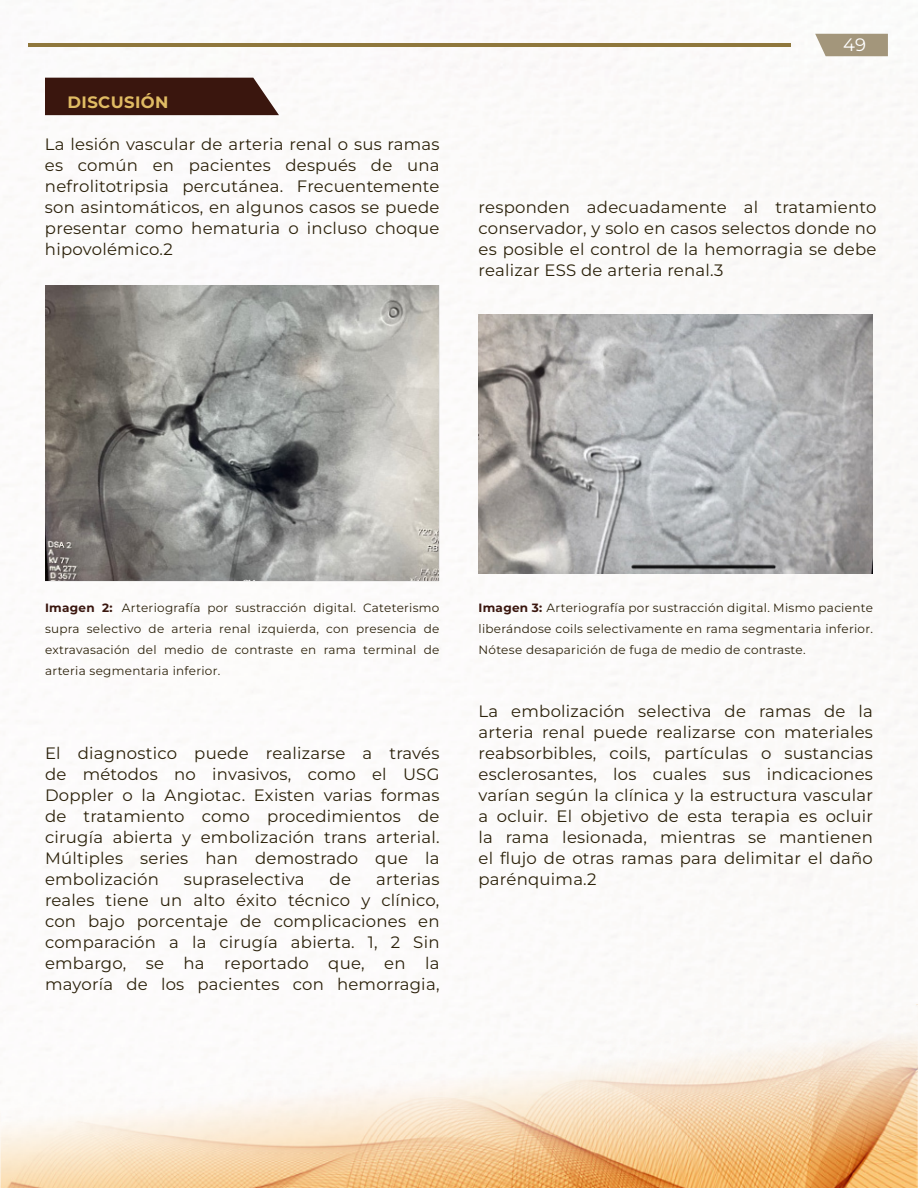
<style>
.page{position:relative;width:918px;height:1188px;background:#fff}
.page>*{position:absolute;margin:0;border:0;box-sizing:border-box;transform-origin:0 0}
.t1{font:18px "Montserrat";color:#fff}
.t2{font:16.5px/21px "Montserrat";letter-spacing:.015em;color:#2b210a;text-align:justify}
.t3{font:700 16.5px "Montserrat";letter-spacing:.025em;color:#e0bb63}
.t4{font:12px/21px "Montserrat";letter-spacing:.025em;color:#2b210a;text-align:justify}
.s1{font-weight:700;color:#3a160e}
</style>
<div class="page">
<img style="left:0;top:1005px;width:918px;height:183px">
<hr style="left:28px;top:43px;width:763px;height:4px;background:#8f773c">
<svg style="left:815px;top:34px;width:73px;height:22px"></svg>
<div style="left:45px;top:78px;width:234px;height:37px;background:#3a160e"></div>
<img style="left:45px;top:285px;width:395px;height:296px">
<img style="left:478px;top:315px;width:395px;height:258px">
<p class="t3" style="left:68px;top:90px;width:103px">DISCUSIÓN</p>
<p class="t2" style="left:45px;top:133px;width:396px">La lesión vascular de arteria renal o sus ramas es común en pacientes después de una nefrolitotripsia percutánea. Frecuentemente son asintomáticos, en algunos casos se puede presentar como hematuria o incluso choque hipovolémico.2</p>
<p class="t1" style="left:843px;top:32px;width:24px">49</p>
<p class="t2" style="left:479px;top:196px;width:399px">responden adecuadamente al tratamiento conservador, y solo en casos selectos donde no es posible el control de la hemorragia se debe realizar ESS de arteria renal.3</p>
<p class="t4" style="left:45px;top:597px;width:396px"><span class="s1">Imagen 2:</span> Arteriografía por sustracción digital. Cateterismo supra selectivo de arteria renal izquierda, con presencia de extravasación del medio de contraste en rama terminal de arteria segmentaria inferior.</p>
<p class="t2" style="left:45px;top:742px;width:396px">El diagnostico puede realizarse a través de métodos no invasivos, como el USG Doppler o la Angiotac. Existen varias formas de tratamiento como procedimientos de cirugía abierta y embolización trans arterial.<br>Múltiples series han demostrado que la embolización</p>
<p class="t2" style="left:45px;top:868px;width:396px;text-indent:331px">arterias reales tiene un alto éxito técnico y clínico, con bajo porcentaje de complicaciones en comparación a la cirugía abierta. 1, 2 Sin embargo, se ha reportado que, en la mayoría de los pacientes con hemorragia,</p>
<p class="t2" style="left:184px;top:868px;width:122px">supraselectiva</p>
<p class="t2" style="left:330px;top:868px;width:23px">de</p>
<p class="t4" style="left:478px;top:597px;width:396px"><span class="s1">Imagen 3:</span> Arteriografía por sustracción digital. Mismo paciente liberándose coils selectivamente en rama segmentaria inferior.<br>Nótese desaparición de fuga de medio de contraste.</p>
<p class="t2" style="left:478px;top:700px;width:396px">La embolización selectiva de ramas de la arteria renal puede realizarse con materiales reabsorbibles, coils, partículas o sustancias esclerosantes, los cuales sus indicaciones varían según la clínica y la estructura vascular a ocluir. El objetivo de esta terapia es ocluir la rama lesionada, mientras se mantienen el flujo de otras ramas para delimitar el daño parénquima.2</p>
</div>
